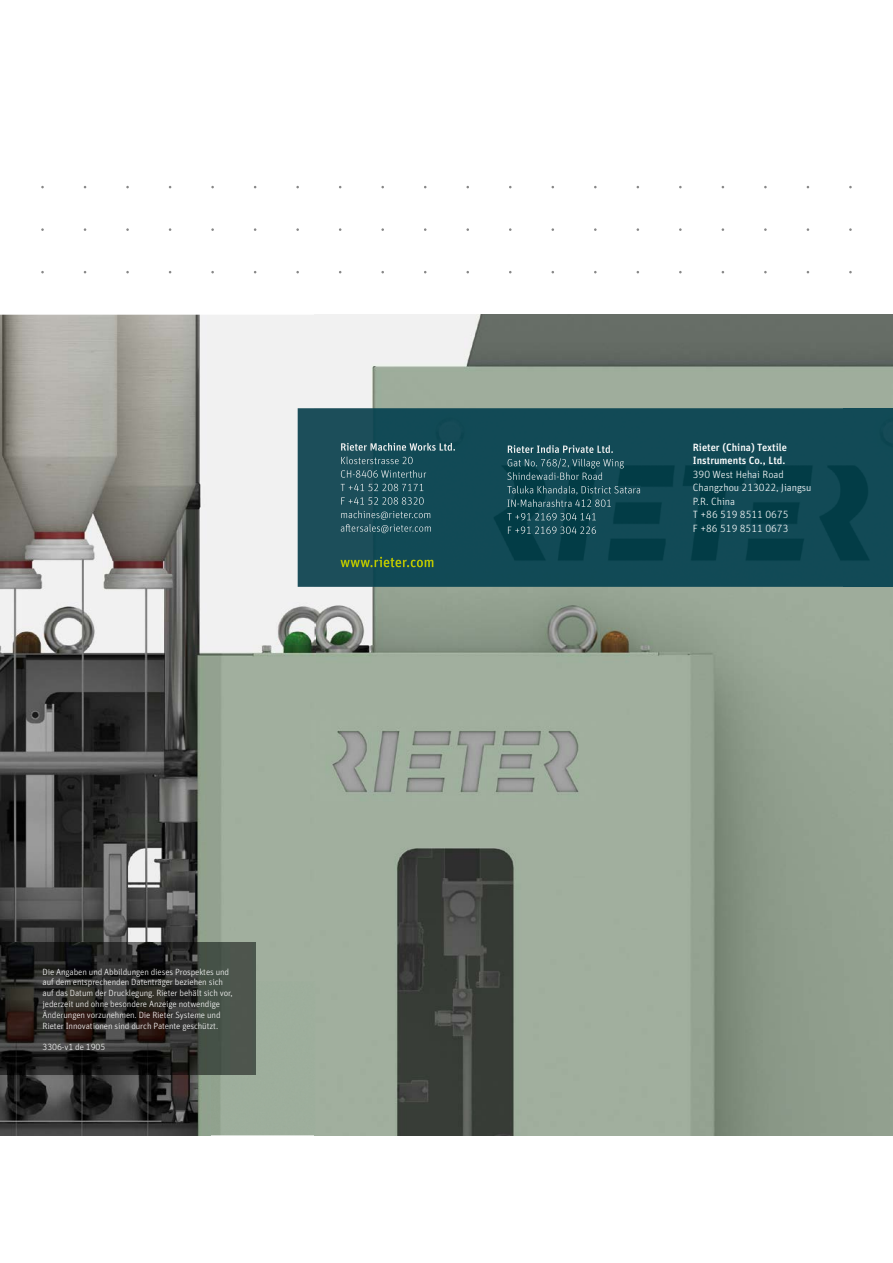
<style>
.page{position:relative;width:893px;height:1263px;background:#fff}
.page>*{position:absolute;margin:0;border:0;box-sizing:border-box;transform-origin:0 0}
.t1{font:300 10.5px/13.5px "Unit Pro";color:#fff}
.t2{font:500 10.5px/13.5px "Unit Pro";color:#fff}
.t3{font:300 9px/10.8px "Unit Pro";letter-spacing:-.01em;color:#fff}
</style>
<div class="page">
<img style="left:0;top:315px;width:315px;height:666px">
<img style="left:315px;top:315px;width:578px;height:93px">
<img style="left:315px;top:587px;width:578px;height:548px">
<div style="left:210px;top:981px;width:105px;height:154px;background:#9eae9c"></div>
<img style="left:0;top:1075px;width:210px;height:60px">
<img style="left:298px;top:408px;width:595px;height:179px">
<img style="left:340px;top:557px;width:93px;height:10px">
<img style="left:341px;top:443px;width:114px;height:8px">
<img style="left:341px;top:457px;width:72px;height:7px">
<img style="left:341px;top:470px;width:85px;height:8px">
<img style="left:341px;top:484px;width:82px;height:7px">
<img style="left:341px;top:497px;width:83px;height:8px">
<img style="left:341px;top:511px;width:89px;height:9px">
<img style="left:341px;top:524px;width:90px;height:9px">
<img style="left:508px;top:445px;width:105px;height:8px">
<img style="left:508px;top:458px;width:116px;height:10px">
<img style="left:507px;top:472px;width:95px;height:8px">
<img style="left:507px;top:486px;width:133px;height:8px">
<img style="left:507px;top:499px;width:104px;height:8px">
<img style="left:507px;top:513px;width:89px;height:7px">
<img style="left:508px;top:526px;width:88px;height:8px">
<img style="left:0;top:943px;width:255px;height:132px">
<p class="t3" style="left:43px;top:966px;width:192px">Die Angaben und Abbildungen dieses Prospektes und auf dem entsprechenden Datenträger beziehen sich auf das Datum der Drucklegung. Rieter behält sich vor, jederzeit und ohne besondere Anzeige notwendige Änderungen vorzunehmen. Die Rieter Systeme und Rieter Innovationen sind durch Patente geschützt.</p>
<p class="t3" style="left:43px;top:1041px;width:64px">3306-v1 de 1905</p>
<p class="t2" style="left:693px;top:439px;width:96px">Rieter (China) Textile<br>Instruments Co., Ltd.</p>
<p class="t1" style="left:693px;top:467px;width:120px">390 West Hehai Road<br>Changzhou 213022, Jiangsu<br>P.R. China<br>T +86 519 8511 0675<br>F +86 519 8511 0673</p>
</div>
